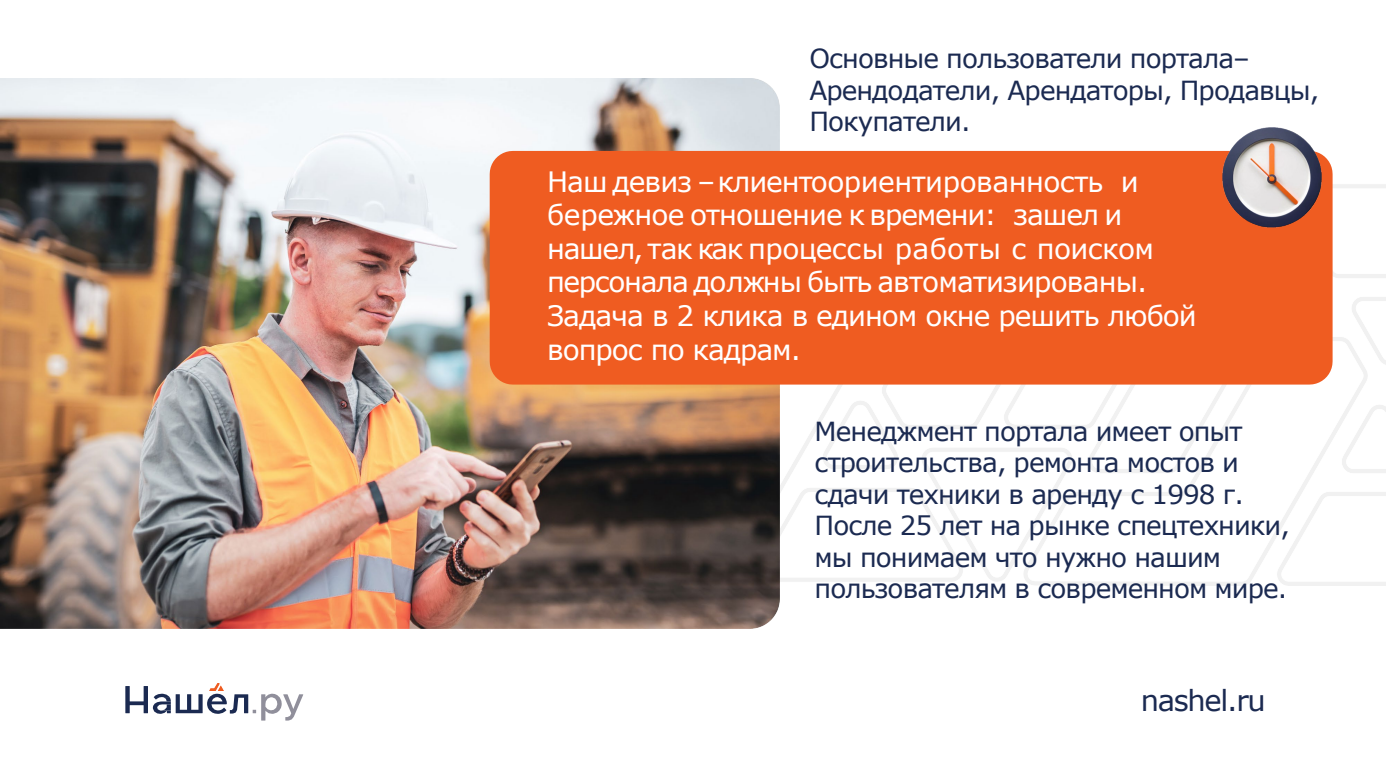
<style>
.page{position:relative;width:1386px;height:780px;background:#fff}
.page>*{position:absolute;margin:0;border:0;box-sizing:border-box;transform-origin:0 0}
.t1{font:28.88px "Verdana";letter-spacing:-.045em;color:#1b2a51}
.t2{font:28px/33.6px "Verdana";letter-spacing:-.035em;color:#fff}
.t3{font:26.25px/31.5px "Verdana";letter-spacing:-.035em;color:#1b2a51}
</style>
<div class="page">
<img style="left:779px;top:184px;width:606px;height:400px">
<img style="left:0;top:78px;width:779px;height:550px">
<div style="left:489px;top:151px;width:843px;height:233px;background:#ef5c21"></div>
<img style="left:1206px;top:127px;width:131px;height:116px">
<svg style="left:125px;top:685px;width:178px;height:35px"></svg>
<p class="t3" style="left:809px;top:43px;width:511px">Основные пользователи портала–<br>Арендодатели, Арендаторы, Продавцы,<br>Покупатели.</p>
<h2 class="t2" style="left:547px;top:164px;width:651px">Наш девиз –клиентоориентированность и бережное отношение к времени: зашел и нашел, так как процессы работы с поиском персонала должны быть автоматизированы.<br>Задача в 2 клика в едином окне решить любой вопрос по кадрам.</h2>
<h1 class="t3" style="left:814px;top:415px;width:477px">Менеджмент портала имеет опыт строительства, ремонта мостов и сдачи техники в аренду с 1998 г.<br>После 25 лет на рынке спецтехники, мы понимаем что нужно нашим пользователям в современном мире.</h1>
<p class="t1" style="left:1140px;top:680px;width:126px">nashel.ru</p>
</div>
